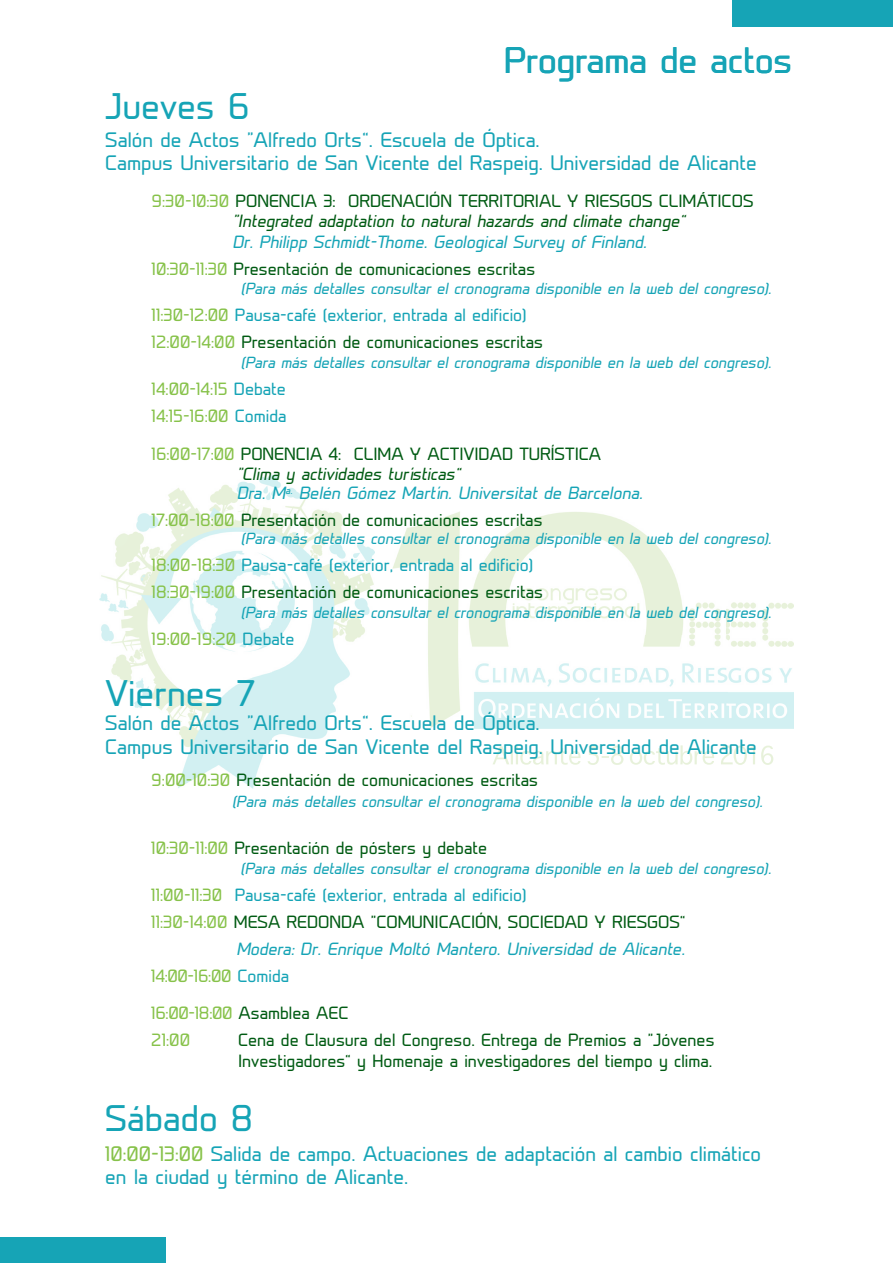
<style>
.page{position:relative;width:893px;height:1263px;background:#fff}
.page>*{position:absolute;margin:0;border:0;box-sizing:border-box;transform-origin:0 0}
.t1{font:34.5px "Prime";color:#16a4b6}
.t2{font:19.5px/23.4px "Prime";color:#16a4b6}
.t3{font:16.5px/21px "Prime";color:#005b13}
.t4{font:italic 16.5px "Prime";color:#16a4b6}
.t5{font:16.5px "Prime";color:#16a4b6}
.t6{font:16.5px "Prime";color:#87c24a}
.t7{font:italic 16.5px "Prime";color:#005b13}
.t8{font:italic 15px "Prime";color:#16a4b6}
.s1{color:#87c24a}
.s2{color:#16a4b6}
.s3{color:#005b13}
</style>
<div class="page">
<img style="left:99px;top:475px;width:276px;height:313px">
<img style="left:392px;top:512px;width:402px;height:217px">
<svg style="left:493px;top:745px;width:280px;height:20px"></svg>
<div style="left:0;top:1237px;width:165px;height:26px;background:#16a4b6"></div>
<div style="left:732px;top:0;width:161px;height:26px;background:#16a4b6"></div>
<p class="t1" style="left:504px;top:40px;width:290px">Programa de actos</p>
<p class="t1" style="left:105px;top:86px;width:146px">Jueves 6</p>
<p class="t2" style="left:105px;top:128px;width:436px">Salón de Actos “Alfredo Orts”. Escuela de Óptica.</p>
<p class="t2" style="left:105px;top:151px;width:653px">Campus Universitario de San Vicente del Raspeig. Universidad de Alicante</p>
<p class="t3" style="left:152px;top:190px;width:603px"><span class="s1">9:30-10:30</span> PONENCIA 3: ORDENACIÓN TERRITORIAL Y RIESGOS CLIMÁTICOS</p>
<p class="t7" style="left:232px;top:211px;width:458px">“Integrated adaptation to natural hazards and climate change”</p>
<p class="t4" style="left:232px;top:232px;width:419px">Dr. Philipp Schmidt-Thome. Geological Survey of Finland.</p>
<p class="t3" style="left:152px;top:258px;width:385px"><span class="s1">10:30-11:30</span> Presentación de comunicaciones escritas</p>
<p class="t8" style="left:241px;top:280px;width:535px">(Para más detalles consultar el cronograma disponible en la web del congreso).</p>
<p class="t5" style="left:152px;top:305px;width:377px"><span class="s1">11:30-12:00</span> Pausa-café (exterior, entrada al edificio)</p>
<p class="t3" style="left:152px;top:332px;width:393px"><span class="s1">12:00-14:00</span> Presentación de comunicaciones escritas</p>
<p class="t8" style="left:241px;top:354px;width:535px">(Para más detalles consultar el cronograma disponible en la web del congreso).</p>
<p class="t6" style="left:152px;top:379px;width:136px">14:00-14:15 <span class="s2">Debate</span></p>
<p class="t6" style="left:152px;top:406px;width:137px">14:15-16:00 <span class="s2">Comida</span></p>
<p class="t3" style="left:152px;top:443px;width:451px"><span class="s1">16:00-17:00</span> PONENCIA 4: CLIMA Y ACTIVIDAD TURÍSTICA</p>
<p class="t7" style="left:237px;top:463px;width:229px">“Clima y actividades turísticas”</p>
<p class="t4" style="left:237px;top:483px;width:411px">Dra. M<sup>a.</sup> Belén Gómez Martín. Universitat de Barcelona.</p>
<p class="t3" style="left:152px;top:510px;width:393px"><span class="s1">17:00-18:00</span> Presentación de comunicaciones escritas</p>
<p class="t8" style="left:241px;top:530px;width:535px">(Para más detalles consultar el cronograma disponible en la web del congreso).</p>
<p class="t5" style="left:152px;top:555px;width:383px"><span class="s1">18:00-18:30</span> Pausa-café (exterior, entrada al edificio)</p>
<p class="t3" style="left:152px;top:582px;width:393px"><span class="s1">18:30-19:00</span> Presentación de comunicaciones escritas</p>
<p class="t8" style="left:241px;top:604px;width:535px">(Para más detalles consultar el cronograma disponible en la web del congreso).</p>
<p class="t6" style="left:152px;top:629px;width:144px">19:00-19:20 <span class="s2">Debate</span></p>
<p class="t1" style="left:105px;top:673px;width:152px">Viernes 7</p>
<p class="t2" style="left:105px;top:712px;width:436px">Salón de Actos “Alfredo Orts”. Escuela de Óptica.</p>
<p class="t2" style="left:105px;top:735px;width:653px">Campus Universitario de San Vicente del Raspeig. Universidad de Alicante</p>
<p class="t3" style="left:151px;top:770px;width:388px"><span class="s1">9:00-10:30</span> Presentación de comunicaciones escritas</p>
<p class="t8" style="left:232px;top:793px;width:535px">(Para más detalles consultar el cronograma disponible en la web del congreso).</p>
<p class="t3" style="left:151px;top:838px;width:337px"><span class="s1">10:30-11:00</span> Presentación de pósters y debate</p>
<p class="t8" style="left:241px;top:859px;width:535px">(Para más detalles consultar el cronograma disponible en la web del congreso).</p>
<p class="t5" style="left:151px;top:885px;width:377px"><span class="s1">11:00-11:30</span> Pausa-café (exterior, entrada al edificio)</p>
<p class="t3" style="left:151px;top:911px;width:536px"><span class="s1">11:30-14:00</span> MESA REDONDA “COMUNICACIÓN, SOCIEDAD Y RIESGOS”</p>
<p class="t4" style="left:236px;top:939px;width:454px">Modera: Dr. Enrique Moltó Mantero. Universidad de Alicante.</p>
<p class="t6" style="left:151px;top:966px;width:139px">14:00-16:00 <span class="s2">Comida</span></p>
<p class="t6" style="left:151px;top:1003px;width:199px">16:00-18:00 <span class="s3">Asamblea AEC</span></p>
<p class="t6" style="left:151px;top:1030px;width:40px">21:00</p>
<p class="t3" style="left:238px;top:1029px;width:478px">Cena de Clausura del Congreso. Entrega de Premios a “Jóvenes<br>Investigadores” y Homenaje a investigadores del tiempo y clima.</p>
<p class="t1" style="left:105px;top:1097px;width:149px">Sábado 8</p>
<p class="t2" style="left:105px;top:1142px;width:657px"><span class="s1">10:00-13:00</span> Salida de campo. Actuaciones de adaptación al cambio climático en la ciudad y término de Alicante.</p>
</div>
